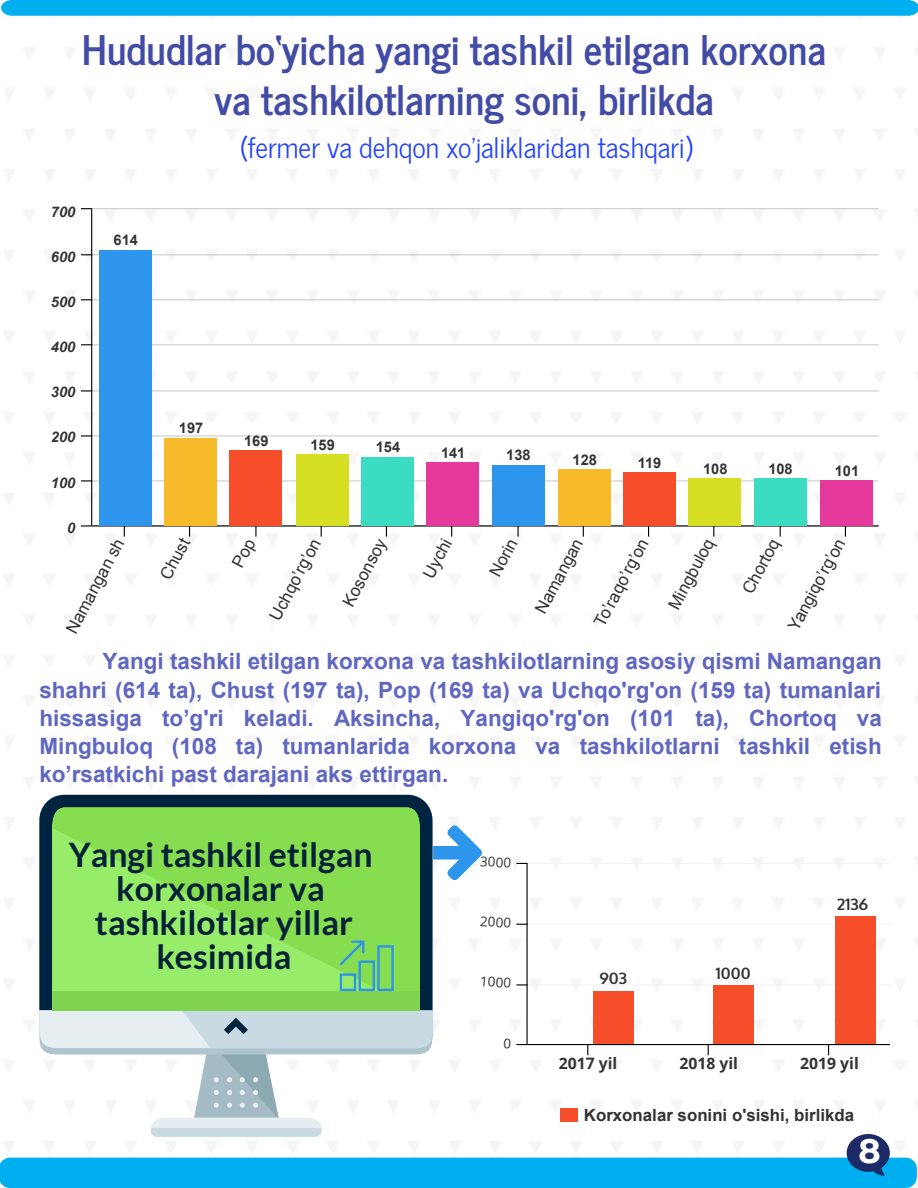
<style>
.page{position:relative;width:918px;height:1188px;background:#fff}
.page>*{position:absolute;margin:0;border:0;box-sizing:border-box;transform-origin:0 0}
.t1{font:700 40.5px/49.5px "News Cycle";color:#424ca6;text-align:center}
.t2{font:700 33.75px/33.8px "Lato";color:#002037;text-align:center}
.t3{font:700 33.75px "Montserrat";color:#fff}
.t4{font:28.2px "News Cycle";color:#2443ff}
.t5{font:700 22.5px/28.2px "Arial";color:#5f67c1;text-align:justify}
.t6{font:16.95px "Arial";color:#333}
.t7{font:700 16.8px "Arial";color:#333}
.t8{font:700 15.75px "Open Sans";color:#333}
.t9{font:700 15.75px "Oxygen";color:#333}
.t10{font:700 14.7px "Arial";color:#333}
.t11{font:italic 700 14.7px "Arial";color:#333}
.t12{font:13.5px "Open Sans";color:#333}
</style>
<div class="page">
<div style="left:1px;top:0;width:917px;height:16px;background:#00afef"></div>
<hr style="left:92px;top:208px;width:787px;height:1px;background:#ccc">
<hr style="left:92px;top:254px;width:787px;height:1px;background:#ccc">
<hr style="left:92px;top:299px;width:787px;height:1px;background:#ccc">
<hr style="left:92px;top:344px;width:787px;height:1px;background:#ccc">
<hr style="left:92px;top:390px;width:787px;height:1px;background:#ccc">
<hr style="left:92px;top:435px;width:787px;height:1px;background:#ccc">
<hr style="left:92px;top:480px;width:787px;height:1px;background:#ccc">
<hr style="left:92px;top:525px;width:787px;height:1px;background:#000">
<hr style="left:91px;top:209px;width:1px;height:316px;background:#000">
<div style="left:99px;top:250px;width:53px;height:275px;background:#2d95ec"></div>
<div style="left:164px;top:438px;width:53px;height:87px;background:#f6ba2a"></div>
<div style="left:230px;top:450px;width:52px;height:75px;background:#f64d2a"></div>
<div style="left:296px;top:454px;width:53px;height:71px;background:#d7df23"></div>
<div style="left:361px;top:457px;width:53px;height:68px;background:#3bdcc2"></div>
<div style="left:426px;top:462px;width:53px;height:63px;background:#e5399b"></div>
<div style="left:492px;top:465px;width:53px;height:60px;background:#2d95ec"></div>
<div style="left:558px;top:469px;width:53px;height:56px;background:#f6ba2a"></div>
<div style="left:623px;top:472px;width:53px;height:53px;background:#f64d2a"></div>
<div style="left:689px;top:478px;width:52px;height:47px;background:#d7df23"></div>
<div style="left:754px;top:478px;width:53px;height:47px;background:#3bdcc2"></div>
<div style="left:820px;top:480px;width:53px;height:45px;background:#e5399b"></div>
<hr style="left:528px;top:863px;width:362px;height:1px;background:#f3f3f3">
<hr style="left:528px;top:924px;width:362px;height:1px;background:#f3f3f3">
<hr style="left:528px;top:984px;width:362px;height:1px;background:#f3f3f3">
<svg style="left:516px;top:863px;width:12px;height:1px"></svg>
<hr style="left:527px;top:864px;width:1px;height:180px;background:#000">
<div style="left:593px;top:991px;width:40px;height:53px;background:#f64d2a"></div>
<div style="left:713px;top:985px;width:41px;height:59px;background:#f64d2a"></div>
<div style="left:835px;top:917px;width:40px;height:127px;background:#f64d2a"></div>
<svg style="left:433px;top:825px;width:49px;height:55px"></svg>
<svg style="left:39px;top:1010px;width:393px;height:8px;background:#cadfd5"></svg>
<div style="left:39px;top:795px;width:393px;height:215px;background:#00233f"></div>
<svg style="left:53px;top:807px;width:367px;height:184px;background:#8de35a"></svg>
<div style="left:52px;top:991px;width:368px;height:19px;background:#80d350"></div>
<svg style="left:340px;top:941px;width:54px;height:50px;background:#70cb7b"></svg>
<svg style="left:232px;top:525px;width:27px;height:12px"></svg>
<svg style="left:0;top:1018px;width:917px;height:170px"></svg>
<h1 class="t1" style="left:82px;top:22px;width:746px">Hududlar bo‘yicha yangi tashkil etilgan korxona va tashkilotlarning soni, birlikda</h1>
<p class="t11" style="left:51px;top:202px;width:26px">700</p>
<p class="t11" style="left:51px;top:247px;width:26px">600</p>
<p class="t11" style="left:51px;top:292px;width:26px">500</p>
<p class="t11" style="left:51px;top:337px;width:26px">400</p>
<p class="t11" style="left:51px;top:382px;width:26px">300</p>
<p class="t11" style="left:51px;top:427px;width:26px">200</p>
<p class="t11" style="left:51px;top:473px;width:26px">100</p>
<p class="t11" style="left:67px;top:518px;width:10px">0</p>
<p class="t10" style="left:114px;top:230px;width:26px">614</p>
<p class="t4" style="left:240px;top:123px;width:454px">(fermer va dehqon xo'jaliklaridan tashqari)</p>
<p class="t10" style="left:179px;top:418px;width:26px">197</p>
<p class="t10" style="left:244px;top:431px;width:26px">169</p>
<p class="t10" style="left:310px;top:435px;width:26px">159</p>
<p class="t10" style="left:376px;top:437px;width:26px">154</p>
<p class="t10" style="left:441px;top:443px;width:26px">141</p>
<p class="t10" style="left:506px;top:445px;width:26px">138</p>
<p class="t10" style="left:573px;top:450px;width:26px">128</p>
<p class="t10" style="left:638px;top:453px;width:25px">119</p>
<p class="t10" style="left:703px;top:459px;width:26px">108</p>
<p class="t10" style="left:768px;top:459px;width:26px">108</p>
<p class="t10" style="left:835px;top:461px;width:26px">101</p>
<p class="t6" style="left:61px;top:627px;width:107px;rotate:-62deg">Namangan sh</p>
<p class="t6" style="left:155px;top:573px;width:46px;rotate:-62deg">Chust</p>
<p class="t6" style="left:264px;top:614px;width:92px;rotate:-62deg">Uchqo’rg’on</p>
<p class="t6" style="left:337px;top:600px;width:76px;rotate:-62deg">Kosonsoy</p>
<p class="t6" style="left:418px;top:572px;width:44px;rotate:-62deg">Uychi</p>
<p class="t6" style="left:484px;top:570px;width:42px;rotate:-62deg">Norin</p>
<p class="t6" style="left:530px;top:607px;width:84px;rotate:-62deg">Namangan</p>
<p class="t6" style="left:589px;top:620px;width:98px;rotate:-62deg">To’raqo’rg’on</p>
<p class="t6" style="left:663px;top:603px;width:79px;rotate:-62deg">Mingbuloq</p>
<p class="t6" style="left:737px;top:587px;width:62px;rotate:-62deg">Chortoq</p>
<p class="t6" style="left:783px;top:624px;width:103px;rotate:-62deg">Yangiqo’rg’on</p>
<p class="t5" style="left:39px;top:648px;width:844px;text-indent:63px">Yangi tashkil etilgan korxona va tashkilotlarning asosiy qismi Namangan shahri (614 ta), Chust (197 ta), Pop (169 ta) va Uchqo'rg'on (159 ta) tumanlari hissasiga to’g'ri keladi. Aksincha, Yangiqo'rg'on (101 ta), Chortoq va Mingbuloq (108 ta) tumanlarida korxona va tashkilotlarni tashkil etish ko’rsatkichi past darajani aks ettirgan.</p>
<h2 class="t2" style="left:69px;top:838px;width:305px">Yangi tashkil etilgan</h2>
<h2 class="t2" style="left:95px;top:871px;width:259px">korxonalar va tashkilotlar yillar kesimida</h2>
<p class="t12" style="left:481px;top:852px;width:32px;rotate:4deg">3000</p>
<p class="t12" style="left:481px;top:912px;width:32px;rotate:4deg">2000</p>
<p class="t12" style="left:481px;top:972px;width:32px;rotate:4deg">1000</p>
<p class="t9" style="left:600px;top:969px;width:29px">903</p>
<p class="t9" style="left:716px;top:963px;width:37px">1000</p>
<p class="t9" style="left:837px;top:895px;width:32px">2136</p>
<p class="t8" style="left:559px;top:1052px;width:60px">2017 yil</p>
<p class="t8" style="left:679px;top:1052px;width:60px">2018 yil</p>
<p class="t8" style="left:800px;top:1052px;width:60px">2019 yil</p>
<p class="t7" style="left:584px;top:1103px;width:272px">Korxonalar sonini o'sishi, birlikda</p>
<h2 class="t3" style="left:858px;top:1127px;width:24px">8</h2>
</div>
